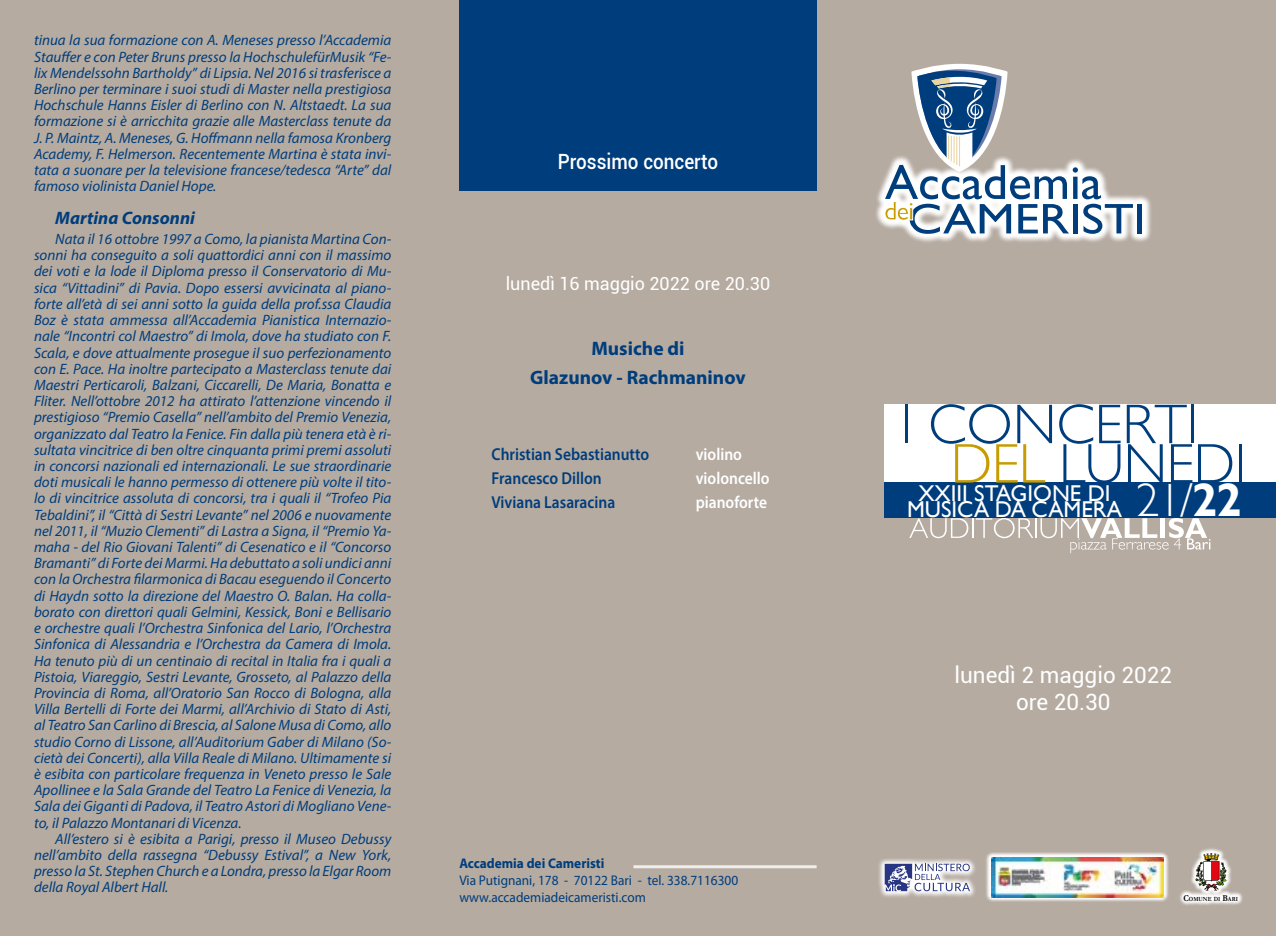
<style>
.page{position:relative;width:1276px;height:936px;background:#fff}
.page>*{position:absolute;margin:0;border:0;box-sizing:border-box;transform-origin:0 0}
.t1{font:22.8px "Gill Sans";color:#fff}
.t2{font:22.5px/27px "Roboto";color:#fff;text-align:center}
.t3{font:500 21px "Roboto";color:#fff;scale:.9 1}
.t4{font:700 19.5px/28.5px "Myriad Pro";color:#003d7c;text-align:center}
.t5{font:18px "Roboto";color:#fff}
.t6{font:italic 700 18px "Myriad Pro";color:#003d7c}
.t7{font:600 17.25px "Myriad Pro";color:#003d7c;scale:.9 1}
.t8{font:600 17.25px "Myriad Pro";color:#fff;scale:.9 1}
.t9{font:italic 15px/16.2px "Myriad Pro";color:#003d7c;text-align:justify}
.t10{font:14.1px/16.8px "Myriad Pro";color:#003d7c;scale:.95 1}
.t11{font:700 14.1px "Myriad Pro";color:#003d7c;scale:.95 1}
.t12{font:700 6.3px "Garamond";color:#000;scale:.9 1}
.s1{font-weight:300;font-size:46.65px}
.s2{font-weight:700;font-size:46.65px}
.s3{font-size:9px}
</style>
<div class="page">
<div style="left:0;top:0;width:1276px;height:935px;background:#b5aba1"></div>
<hr style="left:633px;top:865px;width:183px;height:3px;background:#fff">
<svg style="left:876px;top:179px;width:275px;height:63px"></svg>
<div style="left:1137px;top:204px;width:5px;height:29px;background:#003d7c"></div>
<svg style="left:884px;top:64px;width:249px;height:170px"></svg>
<div style="left:884px;top:404px;width:392px;height:78px;background:#fff"></div>
<div style="left:884px;top:482px;width:392px;height:35px;background:#003d7c"></div>
<svg style="left:1198px;top:444px;width:34px;height:38px"></svg>
<hr style="left:1239px;top:444px;width:3px;height:38px;background:#003d7c">
<hr style="left:905px;top:405px;width:3px;height:38px;background:#003d7c">
<svg style="left:931px;top:404px;width:121px;height:78px"></svg>
<svg style="left:1059px;top:404px;width:61px;height:78px"></svg>
<svg style="left:1126px;top:405px;width:66px;height:77px"></svg>
<hr style="left:1191px;top:405px;width:3px;height:38px;background:#003d7c">
<svg style="left:909px;top:518px;width:301px;height:35px"></svg>
<svg style="left:1180px;top:890px;width:63px;height:15px"></svg>
<svg style="left:1189px;top:848px;width:42px;height:47px"></svg>
<svg style="left:1194px;top:853px;width:32px;height:38px"></svg>
<svg style="left:879px;top:859px;width:96px;height:38px"></svg>
<svg style="left:884px;top:863px;width:86px;height:28px;background:#afb3cc"></svg>
<svg style="left:986px;top:852px;width:183px;height:49px;background:#dad7d2"></svg>
<img style="left:991px;top:857px;width:173px;height:40px">
<div style="left:459px;top:0;width:357px;height:190px;background:#003d7c"></div>
<p class="t9" style="left:34px;top:32px;width:359px">tinua la sua formazione con A. Meneses presso l’Accademia Stauffer e con Peter Bruns presso la HochschulefürMusik “Fe&shy;lix Mendelssohn Bartholdy” di Lipsia. Nel 2016 si trasferisce a Berlino per terminare i suoi studi di Master nella prestigiosa Hochschule Hanns Eisler di Berlino con N. Altstaedt. La sua formazione si è arricchita grazie alle Masterclass tenute da J. P. Maintz, A. Meneses, G. Hoffmann nella famosa Kronberg Academy, F. Helmerson. Recentemente Martina è stata invi&shy;tata a suonare per la televisione francese/tedesca “Arte” dal famoso violinista Daniel Hope.</p>
<p class="t6" style="left:55px;top:206px;width:141px">Martina Consonni</p>
<p class="t9" style="left:34px;top:231px;width:359px;text-indent:21px">Nata il 16 ottobre 1997 a Como, la pianista Martina Con&shy;sonni ha conseguito a soli quattordici anni con il massimo dei voti e la lode il Diploma presso il Conservatorio di Mu&shy;sica “Vittadini” di Pavia. Dopo essersi avvicinata al piano&shy;forte all’età di sei anni sotto la guida della prof.ssa Claudia Boz è stata ammessa all’Accademia Pianistica Internazio&shy;nale “Incontri col Maestro” di Imola, dove ha studiato con F.<br>Scala, e dove attualmente prosegue il suo perfezionamento con E. Pace. Ha inoltre partecipato a Masterclass tenute dai Maestri Perticaroli, Balzani, Ciccarelli, De Maria, Bonatta e Fliter. Nell’ottobre 2012 ha attirato l’attenzione vincendo il prestigioso “Premio Casella” nell’ambito del Premio Venezia, organizzato dal Teatro la Fenice. Fin dalla più tenera età è ri&shy;sultata vincitrice di ben oltre cinquanta primi premi assoluti in concorsi nazionali ed internazionali. Le sue straordinarie doti musicali le hanno permesso di ottenere più volte il tito&shy;lo di vincitrice assoluta di concorsi, tra i quali il “Trofeo Pia Tebaldini”, il “Città di Sestri Levante” nel 2006 e nuovamente nel 2011, il “Muzio Clementi” di Lastra a Signa, il “Premio Ya&shy;maha - del Rio Giovani Talenti” di Cesenatico e il “Concorso Bramanti” di Forte dei Marmi. Ha debuttato a soli undici anni con la Orchestra filarmonica di Bacau eseguendo il Concerto di Haydn sotto la direzione del Maestro O. Balan. Ha colla&shy;borato con direttori quali Gelmini, Kessick, Boni e Bellisario e orchestre quali l’Orchestra Sinfonica del Lario, l’Orchestra Sinfonica di Alessandria e l’Orchestra da Camera di Imola.<br>Ha tenuto più di un centinaio di recital in Italia fra i quali a Pistoia, Viareggio, Sestri Levante, Grosseto, al Palazzo della Provincia di Roma, all’Oratorio San Rocco di Bologna, alla Villa Bertelli di Forte dei Marmi, all’Archivio di Stato di Asti, al Teatro San Carlino di Brescia, al Salone Musa di Como, allo studio Corno di Lissone, all’Auditorium Gaber di Milano (So&shy;cietà dei Concerti), alla Villa Reale di Milano. Ultimamente si è esibita con particolare frequenza in Veneto presso le Sale Apollinee e la Sala Grande del Teatro La Fenice di Venezia, la Sala dei Giganti di Padova, il Teatro Astori di Mogliano Vene&shy;to, il Palazzo Montanari di Vicenza.</p>
<p class="t9" style="left:34px;top:830px;width:359px;text-indent:21px">All’estero si è esibita a Parigi, presso il Museo Debussy nell’ambito della rassegna “Debussy Estival”, a New York, presso la St. Stephen Church e a Londra, presso la Elgar Room della Royal Albert Hall.</p>
<h3 class="t3" style="left:558px;top:147px;width:180px">Prossimo concerto</h3>
<p class="t5" style="left:506px;top:271px;width:266px">lunedì 16 maggio 2022 ore 20.30</p>
<h3 class="t4" style="left:530px;top:333px;width:217px">Musiche di<br>Glazunov - Rachmaninov</h3>
<p class="t7" style="left:491px;top:443px;width:177px">Christian Sebastianutto</p>
<p class="t8" style="left:696px;top:443px;width:53px">violino</p>
<p class="t7" style="left:491px;top:467px;width:124px">Francesco Dillon</p>
<p class="t8" style="left:696px;top:467px;width:84px">violoncello</p>
<p class="t7" style="left:491px;top:491px;width:139px">Viviana Lasaracina</p>
<p class="t8" style="left:696px;top:491px;width:81px">pianoforte</p>
<p class="t11" style="left:459px;top:854px;width:154px">Accademia dei Cameristi</p>
<p class="t10" style="left:459px;top:871px;width:295px">Via Putignani, 178 - 70122 Bari - tel. 338.7116300 www.accademiadeicameristi.com</p>
<h1 class="t1" style="left:907px;top:496px;width:336px">MUSICA DA CAMERA <span class="s1">21/</span><span class="s2">22</span></h1>
<h1 class="t1" style="left:918px;top:479px;width:194px">XXIII STAGIONE DI</h1>
<h2 class="t2" style="left:954px;top:660px;width:219px">lunedì 2 maggio 2022 ore 20.30</h2>
<p class="t12" style="left:1183px;top:895px;width:62px"><span class="s3">C</span>OMUNE DI <span class="s3">B</span>ARI</p>
</div>
